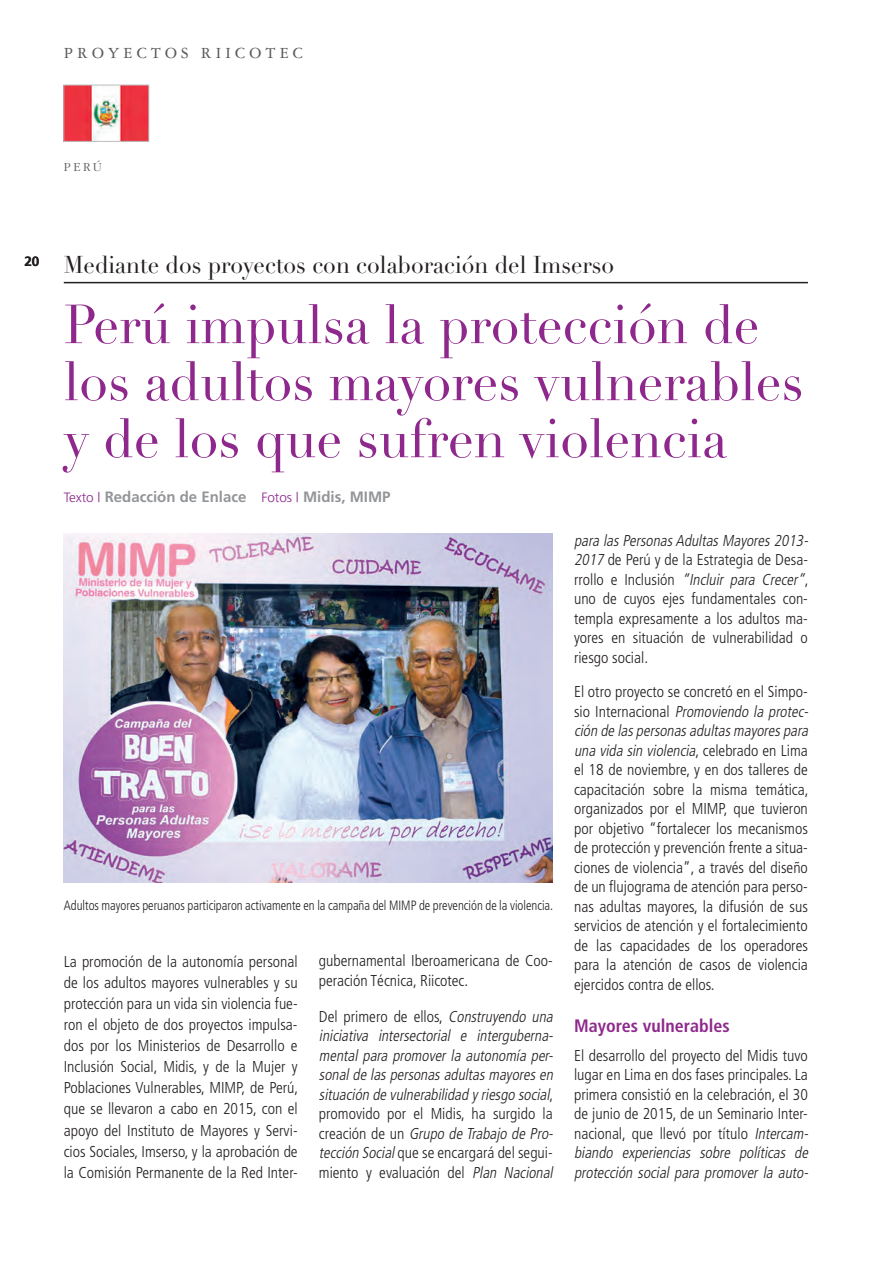
<style>
.page{position:relative;width:893px;height:1263px;background:#fff}
.page>*{position:absolute;margin:0;border:0;box-sizing:border-box;transform-origin:0 0}
.t1{font:54px/57px "Didot LH";color:#8f288d;scale:.96 1}
.t2{font:24px "Didot LH";color:#231f20;scale:.95 1}
.t3{font:700 condensed 18px "Frutiger";color:#8f288d}
.t4{font:16.5px "Garamond 3 LT Std";letter-spacing:.25em;color:#57585a}
.t5{font:300 condensed 15.75px/19.5px "Frutiger";color:#231f20}
.t6{font:italic 300 condensed 15.75px/19.5px "Frutiger";color:#231f20}
.t7{font:700 15px "Frutiger";color:#939598}
.t8{font:300 condensed 13.5px "Frutiger";color:#231f20;scale:.94 1}
.t9{font:700 13.5px "Frutiger";color:#231f20}
.t10{font:300 12.75px "ITC Garamond Std";color:#57585a}
.s1{font-weight:300;font-size:13.5px;color:#8f288d}
.s2{font-style:normal}
.s3{font-style:italic}
</style>
<div class="page">
<hr style="left:892px;top:0;width:1px;height:1263px;background:#e7d8ea">
<hr style="left:64px;top:282px;width:744px;height:1px;background:#231f20">
<img style="left:66px;top:87px;width:81px;height:53px">
<div style="left:64px;top:85px;width:85px;height:57px;border:1px solid #bcbdc0"></div>
<img style="left:64px;top:534px;width:489px;height:348px">
<hr style="left:892px;top:1106px;width:1px;height:157px;background:#e21a21">
<p class="t4" style="left:64px;top:45px;width:241px">PROYECTOS RIICOTEC</p>
<p class="t10" style="left:64px;top:160px;width:40px">PERÚ</p>
<p class="t9" style="left:24px;top:253px;width:17px">20</p>
<h2 class="t2" style="left:64px;top:251px;width:581px">Mediante dos proyectos con colaboración del Imserso</h2>
<h1 class="t1" style="left:64px;top:297px;width:772px">Perú impulsa la protección de los adultos mayores vulnerables y de los que sufren violencia</h1>
<p class="t7" style="left:64px;top:488px;width:328px"><span class="s1">Texto |</span> Redacción de Enlace <span class="s1">Fotos |</span> Midis, MIMP</p>
<p class="t8" style="left:64px;top:897px;width:522px">Adultos mayores peruanos participaron activamente en la campaña del MIMP de prevención de la violencia.</p>
<p class="t5" style="left:64px;top:951px;width:236px;line-height:21.1px;text-align:justify">La promoción de la autonomía personal de los adultos mayores vulnerables y su protección para un vida sin violencia fue&shy;ron el objeto de dos proyectos impulsa&shy;dos por los Ministerios de Desarrollo e Inclusión Social, Midis, y de la Mujer y Poblaciones Vulnerables, MIMP, de Perú, que se llevaron a cabo en 2015, con el apoyo del Instituto de Mayores y Servi&shy;cios Sociales, Imserso, y la aprobación de la Comisión Permanente de la Red Inter-</p>
<p class="t5" style="left:319px;top:951px;width:235px">gubernamental Iberoamericana de Coo&shy;peración Técnica, Riicotec.</p>
<p class="t6" style="left:319px;top:1007px;width:239px"><span class="s2">Del primero de ellos,</span> Construyendo una iniciativa intersectorial e interguberna&shy;mental para promover la autonomía per&shy;sonalde laspersonasadultasmayoresen situación de vulnerabilidad yriesgo social<span class="s2">, promovido por el Midis, ha surgido la c r e a c i ó n d e u n</span> Grupo de Trabajo de Pro&shy;tección Social<span class="s2">que se encargará del segui&shy;miento y evaluación del</span> Plan Nacional</p>
<p class="t5" style="left:574px;top:530px;width:239px"><span class="s3">para lasPersonasAdultasMayores2013- 2017</span> de Perú y de la Estrategia de Desa&shy;r ro l l o e I n c l u s i ó n <span class="s3">“Incluir para Crecer”</span>, uno de cuyos ejes fundamentales con&shy;templa expresamente a los adultos ma&shy;yores en situación de vulnerabilidad o riesgo social.</p>
<p class="t5" style="left:574px;top:682px;width:239px">El otro proyecto se concretó en el Simpo&shy;s i o I n t e r n a c i o n a l <span class="s3">Promoviendo la protec&shy;ción de laspersonasadultasmayorespara una vida sin violencia</span>, c e l e b ra d o e n L i m a el 18 de noviembre, y en dos talleres de capacitación sobre la misma temática, organizados por el MIMP, que tuvieron por objetivo “fortalecer los mecanismos de protección y prevención frente a situa&shy;ciones de violencia”, a través del diseño de un flujograma de atención para perso&shy;nas adultas mayores, la difusión de sus servicios de atención y el fortalecimiento de las capacidades de los operadores para la atención de casos de violencia ejercidos contra de ellos.</p>
<p class="t3" style="left:574px;top:1015px;width:157px">Mayores vulnerables</p>
<p class="t5" style="left:574px;top:1046px;width:239px">El desarrollo del proyecto del Midis tuvo lugar en Lima en dos fases principales. La primera consistió en la celebración, el 30 de junio de 2015, de un Seminario Inter&shy;nacional, que llevó por título <span class="s3">Intercam&shy;biando experiencias sobre políticas de protección social para promover la auto-</span></p>
</div>
